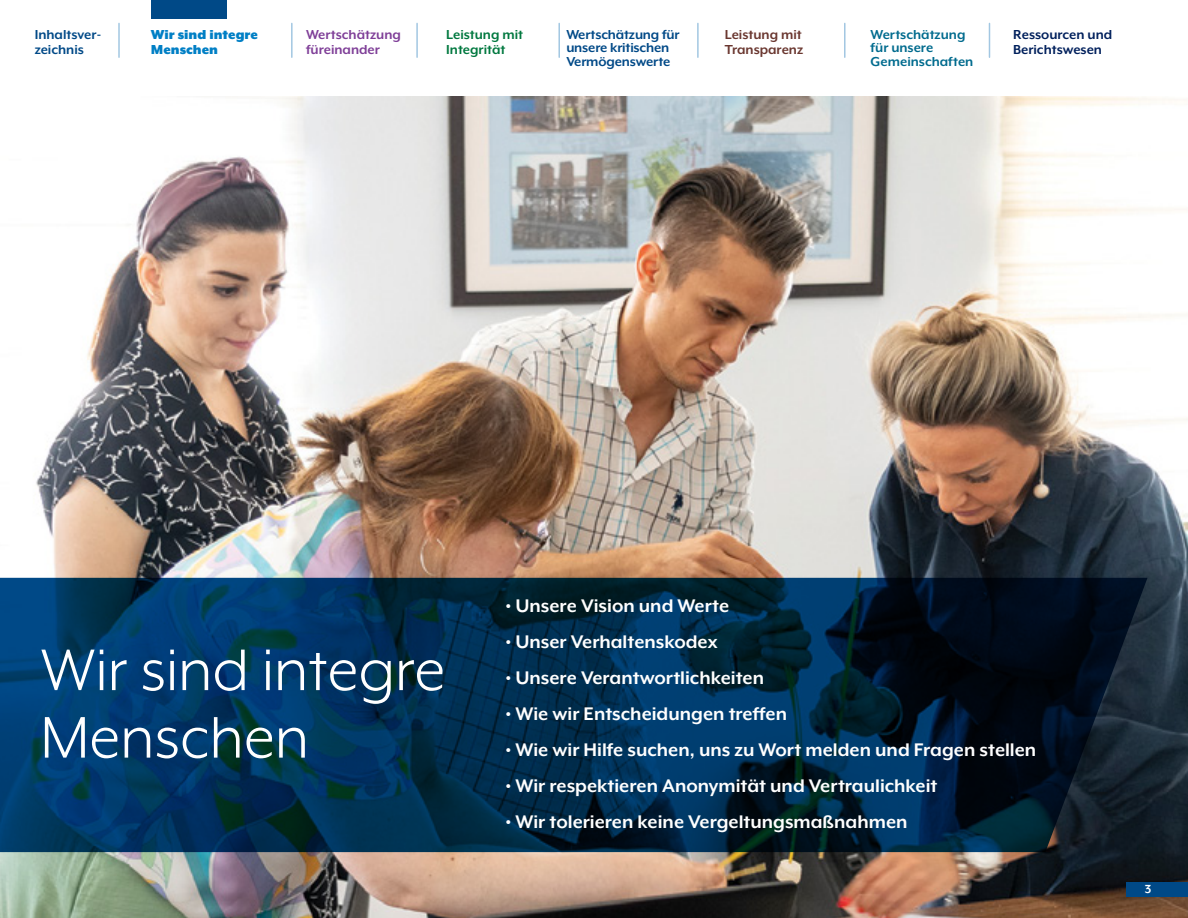
<style>
.page{position:relative;width:1188px;height:918px;background:#fff}
.page>*{position:absolute;margin:0;border:0;box-sizing:border-box;transform-origin:0 0}
.t1{font:67.5px/67.5px "Mr Eaves XL Mod OT";color:#fff}
.t2{font:700 21px "Mr Eaves XL Mod OT";color:#fff}
.t3{font:700 15px/13.5px "Mr Eaves XL Mod OT";letter-spacing:-.01em;color:#004987}
.t4{font:700 15px/13.5px "Mr Eaves XL Mod OT";color:#006b8e}
.t5{font:700 15px/15px "Mr Eaves XL Mod OT";color:#00205c}
.t6{font:700 15px/15px "Mr Eaves XL Mod OT";color:#7f3f98}
.t7{font:700 15px/15px "Mr Eaves XL Mod OT";color:#6a3730}
.t8{font:900 15px/15px "Mr Eaves XL Mod OT";color:#007fc5}
.t9{font:700 15px/15px "Mr Eaves XL Mod OT";color:#00783f}
.t10{font:700 15px/15px "Mr Eaves XL Mod OT";color:#007fc5}
.t11{font:700 13.5px "Mr Eaves XL Mod OT";color:#fff}
</style>
<div class="page">
<hr style="left:118px;top:23px;width:2px;height:34px;background:#a2c7e2">
<hr style="left:291px;top:23px;width:2px;height:34px;background:#a2c7e2">
<hr style="left:416px;top:23px;width:2px;height:34px;background:#a2c7e2">
<hr style="left:558px;top:23px;width:2px;height:34px;background:#a2c7e2">
<hr style="left:697px;top:23px;width:2px;height:34px;background:#a2c7e2">
<hr style="left:844px;top:23px;width:2px;height:34px;background:#a2c7e2">
<hr style="left:989px;top:23px;width:1px;height:34px;background:#a2c7e2">
<img style="left:0;top:96px;width:1188px;height:822px">
<div style="left:151px;top:0;width:76px;height:18px;background:#004987"></div>
<svg style="left:0;top:578px;width:1148px;height:274px;background:#012a4a"></svg>
<div style="left:1126px;top:882px;width:62px;height:14px;background:#004987"></div>
<p class="t3" style="left:35px;top:27px;width:68px;line-height:15px">Inhaltsver&shy;zeichnis</p>
<p class="t10" style="left:175px;top:27px;width:75px">sind integre schen</p>
<p class="t6" style="left:306px;top:27px;width:96px">Wertschätzung füreinander</p>
<p class="t9" style="left:446px;top:27px;width:78px">Leistung mit<br>Integrität</p>
<p class="t3" style="left:566px;top:28px;width:115px">Wertschätzung für unsere kritischen<br>Vermögenswerte</p>
<p class="t7" style="left:725px;top:27px;width:80px">Leistung mit<br>Transparenz</p>
<p class="t4" style="left:871px;top:28px;width:104px">Wertschätzung für unsere<br>Gemeinschaften</p>
<p class="t5" style="left:1013px;top:27px;width:101px">Ressourcen und<br>Berichtswesen</p>
<p class="t8" style="left:151px;top:27px;width:109px">Wir sind integre<br>Menschen</p>
<h1 class="t1" style="left:40px;top:636px;width:406px">Wir sind integre<br>Menschen</h1>
<p class="t2" style="left:505px;top:594px;width:225px">• Unsere Vision und Werte</p>
<p class="t2" style="left:505px;top:630px;width:214px">• Unser Verhaltenskodex</p>
<p class="t2" style="left:505px;top:666px;width:260px">• Unsere Verantwortlichkeiten</p>
<p class="t2" style="left:505px;top:702px;width:283px">• Wie wir Entscheidungen treffen</p>
<p class="t2" style="left:505px;top:738px;width:532px">• Wie wir Hilfe suchen, uns zu Wort melden und Fragen stellen</p>
<p class="t2" style="left:505px;top:774px;width:434px">• Wir respektieren Anonymität und Vertraulichkeit</p>
<p class="t2" style="left:505px;top:810px;width:404px">• Wir tolerieren keine Vergeltungsmaßnahmen</p>
<p class="t11" style="left:1145px;top:881px;width:8px">3</p>
</div>
